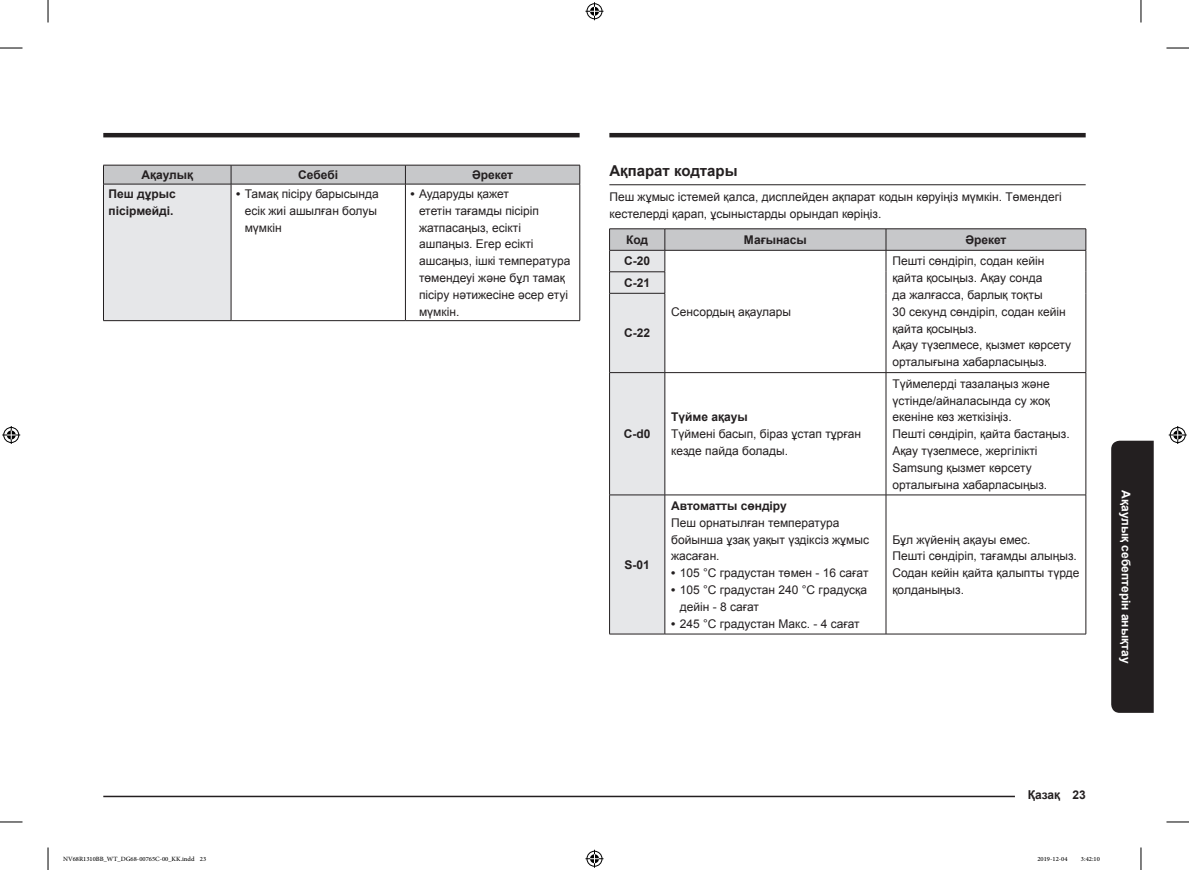
<style>
.page{position:relative;width:1189px;height:870px;background:#fff}
.page>*{position:absolute;margin:0;border:0;box-sizing:border-box;transform-origin:0 0}
.t1{font:700 15px "Arial";color:#231f20}
.t2{font:12px/16.8px "Arial";color:#231f20}
.P_Text-center{font:700 12px/16.8px "Arial";color:#231f20}
.t3{font:700 12px "Arial";color:#fff}
.t4{font:9px "Adobe Arabic";color:#000}
.s1{font-weight:700}
</style>
<div class="page">
<hr style="left:103px;top:796px;width:936px;height:1px;background:#231f20">
<div style="left:1015px;top:786px;width:70px;height:15px;background:#fff"></div>
<div style="left:1111px;top:441px;width:43px;height:272px;background:#231f20"></div>
<hr style="left:103px;top:133px;width:477px;height:4px;background:#231f20">
<hr style="left:609px;top:133px;width:476px;height:4px;background:#231f20">
<div style="left:103px;top:184px;width:128px;height:137px;background:#e6e7e9"></div>
<svg style="left:103px;top:165px;width:477px;height:19px;background:#bcbdbf"></svg>
<hr style="left:103px;top:184px;width:128px;height:1px;background:#231f20">
<hr style="left:231px;top:184px;width:174px;height:1px;background:#231f20">
<hr style="left:405px;top:184px;width:175px;height:1px;background:#231f20">
<hr style="left:103px;top:184px;width:1px;height:136px;background:#231f20">
<hr style="left:231px;top:184px;width:1px;height:136px;background:#231f20">
<hr style="left:405px;top:184px;width:1px;height:136px;background:#231f20">
<hr style="left:579px;top:184px;width:1px;height:136px;background:#231f20">
<hr style="left:103px;top:320px;width:128px;height:1px;background:#231f20">
<hr style="left:231px;top:320px;width:174px;height:1px;background:#231f20">
<hr style="left:405px;top:320px;width:175px;height:1px;background:#231f20">
<hr style="left:609px;top:184px;width:476px;height:1px;background:#231f20">
<svg style="left:609px;top:229px;width:477px;height:405px"></svg>
<hr style="left:609px;top:293px;width:56px;height:1px;background:#231f20">
<hr style="left:609px;top:293px;width:1px;height:79px;background:#231f20">
<hr style="left:664px;top:293px;width:1px;height:79px;background:#231f20">
<hr style="left:886px;top:293px;width:1px;height:79px;background:#231f20">
<hr style="left:1085px;top:293px;width:1px;height:79px;background:#231f20">
<hr style="left:609px;top:372px;width:56px;height:1px;background:#231f20">
<hr style="left:609px;top:373px;width:1px;height:122px;background:#231f20">
<hr style="left:665px;top:372px;width:221px;height:1px;background:#231f20">
<hr style="left:664px;top:373px;width:1px;height:122px;background:#231f20">
<hr style="left:886px;top:372px;width:200px;height:1px;background:#231f20">
<hr style="left:886px;top:373px;width:1px;height:122px;background:#231f20">
<hr style="left:1085px;top:373px;width:1px;height:122px;background:#231f20">
<hr style="left:609px;top:495px;width:56px;height:1px;background:#231f20">
<hr style="left:609px;top:495px;width:1px;height:139px;background:#231f20">
<hr style="left:665px;top:495px;width:221px;height:1px;background:#231f20">
<hr style="left:664px;top:495px;width:1px;height:139px;background:#231f20">
<hr style="left:886px;top:495px;width:200px;height:1px;background:#231f20">
<hr style="left:886px;top:495px;width:1px;height:139px;background:#231f20">
<hr style="left:1085px;top:495px;width:1px;height:139px;background:#231f20">
<hr style="left:609px;top:634px;width:56px;height:1px;background:#231f20">
<hr style="left:665px;top:634px;width:221px;height:1px;background:#231f20">
<hr style="left:886px;top:634px;width:200px;height:1px;background:#231f20">
<svg style="left:0;top:48px;width:22px;height:1px"></svg>
<svg style="left:1166px;top:48px;width:23px;height:1px"></svg>
<svg style="left:0;top:822px;width:22px;height:1px"></svg>
<svg style="left:1166px;top:822px;width:23px;height:1px"></svg>
<svg style="left:48px;top:0;width:1px;height:22px"></svg>
<svg style="left:48px;top:847px;width:1px;height:23px"></svg>
<svg style="left:1141px;top:0;width:1px;height:22px"></svg>
<svg style="left:1141px;top:847px;width:1px;height:23px"></svg>
<svg style="left:585px;top:2px;width:18px;height:18px"></svg>
<svg style="left:585px;top:850px;width:18px;height:18px"></svg>
<svg style="left:2px;top:426px;width:18px;height:18px"></svg>
<svg style="left:1169px;top:426px;width:18px;height:18px"></svg>
<p class="P_Text-center" style="left:141px;top:167px;width:53px">Ақаулық</p>
<p class="P_Text-center" style="left:298px;top:167px;width:41px">Себебі</p>
<p class="P_Text-center" style="left:472px;top:167px;width:43px">Әрекет</p>
<p class="P_Text-center" style="left:109px;top:186px;width:69px">Пеш дұрыс пісірмейді.</p>
<p class="t2" style="left:245px;top:185px;width:136px;text-indent:-9px"><span class="s1">•</span> Тамақ пісіру барысында есік жиі ашылған болуы мүмкін</p>
<p class="t2" style="left:419px;top:185px;width:153px;text-indent:-9px"><span class="s1">•</span> Аударуды қажет<br>ететін тағамды пісіріп жатпасаңыз, есікті ашпаңыз. Егер есікті ашсаңыз, ішкі температура төмендеуі және бұл тамақ пісіру нәтижесіне әсер етуі мүмкін.</p>
<h2 class="t1" style="left:609px;top:161px;width:130px">Ақпарат кодтары</h2>
<p class="t2" style="left:609px;top:189px;width:454px">Пеш жұмыс істемей қалса, дисплейден ақпарат кодын көруіңіз мүмкін. Төмендегі кестелерді қарап, ұсыныстарды орындап көріңіз.</p>
<p class="P_Text-center" style="left:626px;top:232px;width:24px">Код</p>
<p class="P_Text-center" style="left:744px;top:232px;width:64px">Мағынасы</p>
<p class="P_Text-center" style="left:965px;top:232px;width:43px">Әрекет</p>
<p class="P_Text-center" style="left:624px;top:253px;width:28px">C-20</p>
<p class="t2" style="left:892px;top:253px;width:175px">Пешті сөндіріп, содан кейін қайта қосыңыз. Ақау сонда<br>да жалғасса, барлық тоқты<br>30 секунд сөндіріп, содан кейін қайта қосыңыз.</p>
<p class="t2" style="left:892px;top:337px;width:180px">Ақау түзелмесе, қызмет көрсету орталығына хабарласыңыз.</p>
<p class="P_Text-center" style="left:624px;top:275px;width:28px">C-21</p>
<p class="t2" style="left:671px;top:303px;width:121px">Сенсордың ақаулары</p>
<p class="P_Text-center" style="left:624px;top:325px;width:28px">C-22</p>
<p class="P_Text-center" style="left:624px;top:426px;width:28px">C-d0</p>
<p class="P_Text-center" style="left:624px;top:557px;width:27px">S-01</p>
<p class="P_Text-center" style="left:671px;top:409px;width:78px">Түйме ақауы</p>
<p class="t2" style="left:671px;top:426px;width:191px">Түймені басып, біраз ұстап тұрған кезде пайда болады.</p>
<p class="P_Text-center" style="left:671px;top:498px;width:117px">Автоматты сөндіру</p>
<p class="t2" style="left:671px;top:514px;width:199px">Пеш орнатылған температура бойынша ұзақ уақыт үздіксіз жұмыс жасаған.</p>
<p class="t2" style="left:671px;top:565px;width:199px"><span class="s1">•</span> 105 °C градустан төмен - 16 сағат</p>
<p class="t2" style="left:680px;top:581px;width:189px;text-indent:-9px"><span class="s1">•</span> 105 °C градустан 240 °C градусқа дейін - 8 сағат</p>
<p class="t2" style="left:671px;top:615px;width:190px"><span class="s1">•</span> 245 °C градустан Макс. - 4 сағат</p>
<p class="t2" style="left:892px;top:375px;width:179px">Түймелерді тазалаңыз және үстінде/айналасында су жоқ екеніне көз жеткізіңіз.<br>Пешті сөндіріп, қайта бастаңыз.<br>Ақау түзелмесе, жергілікті<br>Samsung қызмет көрсету орталығына хабарласыңыз.</p>
<p class="t2" style="left:892px;top:531px;width:189px">Бұл жүйенің ақауы емес.<br>Пешті сөндіріп, тағамды алыңыз.<br>Содан кейін қайта қалыпты түрде қолданыңыз.</p>
<p class="t3" style="left:1134px;top:490px;width:174px;rotate:90deg">Ақаулық себептерін анықтау</p>
<p class="P_Text-center" style="left:1028px;top:786px;width:59px">Қазақ 23</p>
<p class="t4" style="left:63px;top:853px;width:145px">NV68R1310BB_WT_DG68-00765C-00_KK.indd 23</p>
<p class="t4" style="left:1037px;top:853px;width:32px">2019-12-04</p>
<p class="t4" style="left:1081px;top:853px;width:20px">3:42:10</p>
</div>
